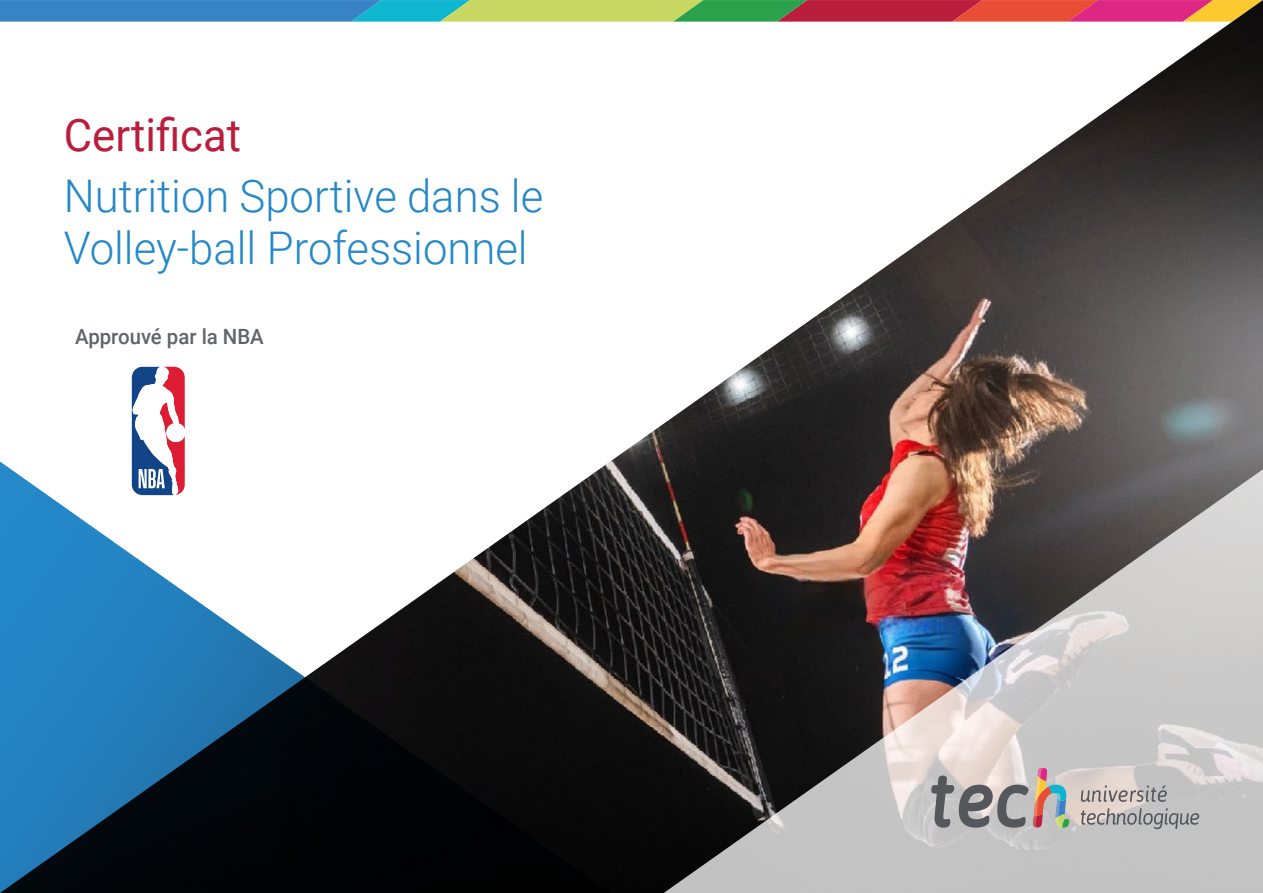
<style>
.page{position:relative;width:1263px;height:893px;background:#fff}
.page>*{position:absolute;margin:0;border:0;box-sizing:border-box;transform-origin:0 0}
.t1{font:300 45px/52.5px "Roboto";color:#2488c9}
.t2{font:45px "Roboto";color:#ba1e3c}
.t3{font:500 21px "Roboto";color:#61646a}
</style>
<div class="page">
<img style="left:0;top:0;width:1263px;height:454px">
<svg style="left:0;top:446px;width:640px;height:447px"></svg>
<img style="left:634px;top:454px;width:629px;height:439px">
<svg style="left:132px;top:367px;width:53px;height:128px"></svg>
<svg style="left:1081px;top:785px;width:86px;height:17px"></svg>
<svg style="left:1081px;top:808px;width:118px;height:21px;background:#adacac"></svg>
<svg style="left:931px;top:768px;width:138px;height:60px;background:#aba5a3"></svg>
<p class="t2" style="left:64px;top:103px;width:179px">Certificat</p>
<p class="t1" style="left:64px;top:168px;width:481px">Nutrition Sportive dans le<br>Volley-ball Professionnel</p>
<p class="t3" style="left:75px;top:322px;width:190px">Approuvé par la NBA</p>
</div>
